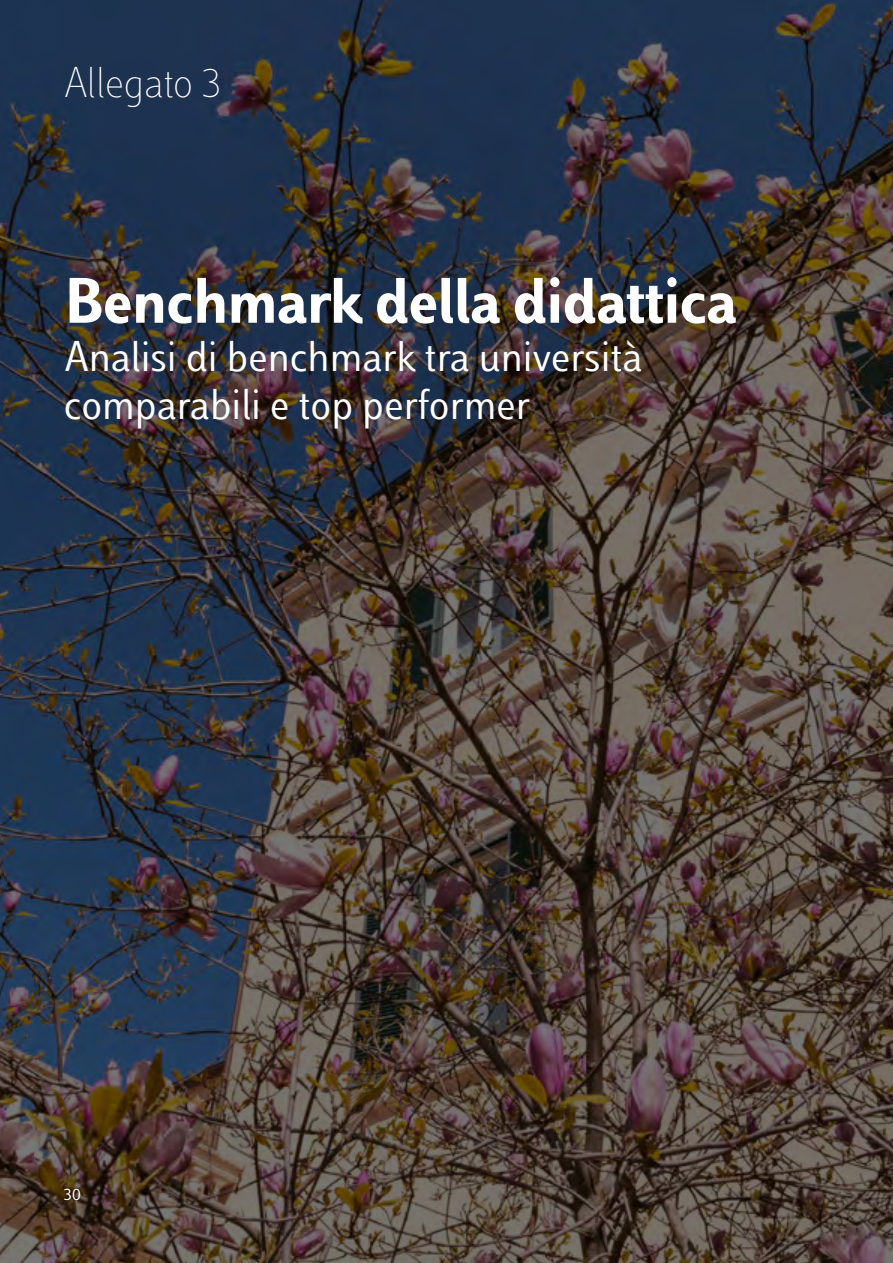
<style>
.page{position:relative;width:893px;height:1263px;background:#fff}
.page>*{position:absolute;margin:0;border:0;box-sizing:border-box;transform-origin:0 0}
.t1{font:700 67.05px "Luiss Sans";color:#fff}
.t2{font:45px/48px "Luiss Sans";color:#fff}
.t3{font:45px "Luiss Sans Thin Sans";letter-spacing:-.01em;color:#fff}
.t4{font:18px "Luiss Sans";color:#fff}
</style>
<div class="page">
<img style="left:0;top:0;width:893px;height:1263px">
<p class="t3" style="left:64px;top:56px;width:159px">Allegato 3</p>
<h1 class="t1" style="left:64px;top:260px;width:674px">Benchmark della didattica</h1>
<p class="t2" style="left:64px;top:332px;width:580px">Analisi di benchmark tra università comparabili e top performer</p>
<p class="t4" style="left:64px;top:1183px;width:19px">30</p>
</div>
